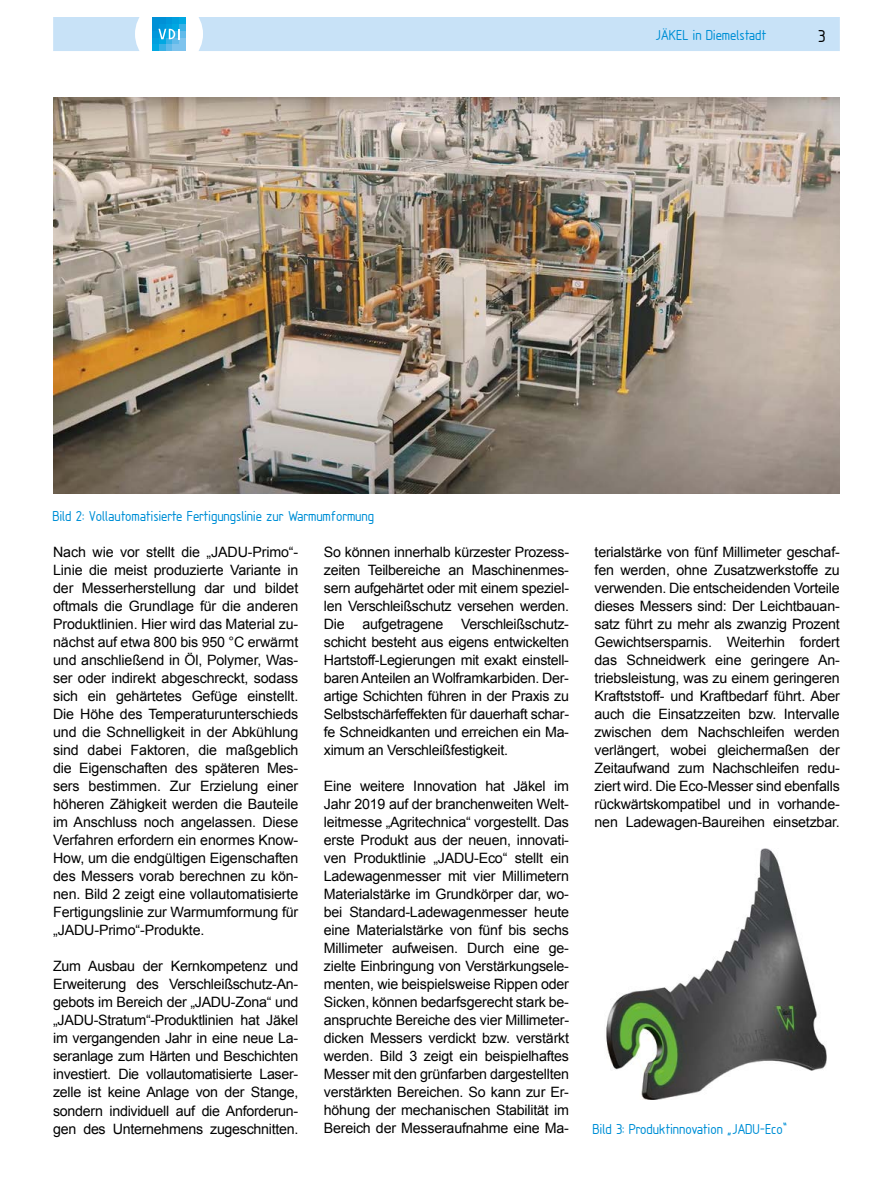
<style>
.page{position:relative;width:893px;height:1191px;background:#fff}
.page>*{position:absolute;margin:0;border:0;box-sizing:border-box;transform-origin:0 0}
.t1{font:18px "Isonorm";color:#000}
.t2{font:15px "Isonorm";color:#0090d6}
.t3{font:14.25px/18px "Arial";letter-spacing:-.02em;color:#000;text-align:justify}
</style>
<div class="page">
<svg style="left:53px;top:17px;width:787px;height:34px;background:#c3e0f6"></svg>
<img style="left:53px;top:98px;width:787px;height:395px">
<img style="left:606px;top:849px;width:221px;height:250px">
<p class="t2" style="left:656px;top:27px;width:113px">JÄKEL in Diemelstadt</p>
<p class="t1" style="left:819px;top:26px;width:9px">3</p>
<p class="t2" style="left:53px;top:508px;width:323px">Bild 2: Vollautomatisierte Fertigungslinie zur Warmumformung</p>
<p class="t3" style="left:53px;top:543px;width:247px">Nach wie vor stellt die „JADU-Primo“- Linie die meist produzierte Variante in der Messerherstellung dar und bildet oftmals die Grundlage für die anderen Produktlinien. Hier wird das Material zu&shy;nächst auf etwa 800 bis 950 °C erwärmt und anschließend in Öl, Polymer, Was&shy;ser oder indirekt abgeschreckt, sodass sich ein gehärtetes Gefüge einstellt.<br>Die Höhe des Temperaturunterschieds und die Schnelligkeit in der Abkühlung sind dabei Faktoren, die maßgeblich die Eigenschaften des späteren Mes&shy;sers bestimmen. Zur Erzielung einer höheren Zähigkeit werden die Bauteile im Anschluss noch angelassen. Diese Verfahren erfordern ein enormes Know-How, um die endgültigen Eigenschaften des Messers vorab berechnen zu kön&shy;nen. Bild 2 zeigt eine vollautomatisierte Fertigungslinie zur Warmumformung für „JADU-Primo“-Produkte.</p>
<p class="t3" style="left:53px;top:957px;width:247px">Zum Ausbau der Kernkompetenz und Erweiterung des Verschleißschutz-An&shy;gebots im Bereich der „JADU-Zona“ und „JADU-Stratum“-Produktlinien hat Jäkel im vergangenden Jahr in eine neue La&shy;seranlage zum Härten und Beschichten investiert. Die vollautomatisierte Laser&shy;zelle ist keine Anlage von der Stange, sondern individuell auf die Anforderun&shy;gen des Unternehmens zugeschnitten.</p>
<p class="t3" style="left:324px;top:543px;width:247px">So können innerhalb kürzester Prozess&shy;zeiten Teilbereiche an Maschinenmes&shy;sern aufgehärtet oder mit einem speziel&shy;len Verschleißschutz versehen werden.<br>Die</p>
<p class="t3" style="left:324px;top:615px;width:247px;text-indent:137px">Verschleißschutz&shy;schicht besteht aus eigens entwickelten Hartstoff-Legierungen mit exakt einstell&shy;baren Anteilen an Wolframkarbiden. Der&shy;artige Schichten führen in der Praxis zu Selbstschärfeffekten für dauerhaft schar&shy;fe Schneidkanten und erreichen ein Ma&shy;ximum an Verschleißfestigkeit.</p>
<p class="t3" style="left:324px;top:777px;width:247px">Eine weitere Innovation hat Jäkel im Jahr 2019 auf der branchenweiten Welt&shy;leitmesse „Agritechnica“ vorgestellt. Das erste Produkt aus der neuen, innovati&shy;ven Produktlinie „JADU-Eco“ stellt ein Ladewagenmesser mit vier Millimetern Materialstärke im Grundkörper dar, wo&shy;bei Standard-Ladewagenmesser heute eine Materialstärke von fünf bis sechs Millimeter aufweisen. Durch eine ge&shy;zielte Einbringung von Verstärkungsele&shy;menten, wie beispielsweise Rippen oder Sicken, können bedarfsgerecht stark be&shy;anspruchte Bereiche des vier Millimeter&shy;dicken Messers verdickt bzw. verstärkt werden. Bild 3 zeigt ein beispielhaftes Messer mit den grünfarben dargestellten verstärkten Bereichen. So kann zur Er&shy;höhung der mechanischen Stabilität im Bereich der Messeraufnahme eine Ma-</p>
<p class="t3" style="left:362px;top:615px;width:82px">aufgetragene</p>
<p class="t3" style="left:595px;top:543px;width:247px">terialstärke von fünf Millimeter geschaf&shy;fen werden, ohne Zusatzwerkstoffe zu verwenden. Die entscheidenden Vorteile dieses Messers sind: Der Leichtbauan&shy;satz führt zu mehr als zwanzig Prozent Gewichtsersparnis. Weiterhin fordert das Schneidwerk eine geringere An&shy;triebsleistung, was zu einem geringeren Kraftststoff- und Kraftbedarf führt. Aber auch die Einsatzzeiten bzw. Intervalle zwischen dem Nachschleifen werden verlängert, wobei gleichermaßen der Zeitaufwand zum Nachschleifen redu&shy;ziert wird. Die Eco-Messer sind ebenfalls rückwärtskompatibel und in vorhande&shy;nen Ladewagen-Baureihen einsetzbar.</p>
<p class="t2" style="left:593px;top:1120px;width:196px">Bild 3: Produktinnovation „JADU-Eco“</p>
</div>
